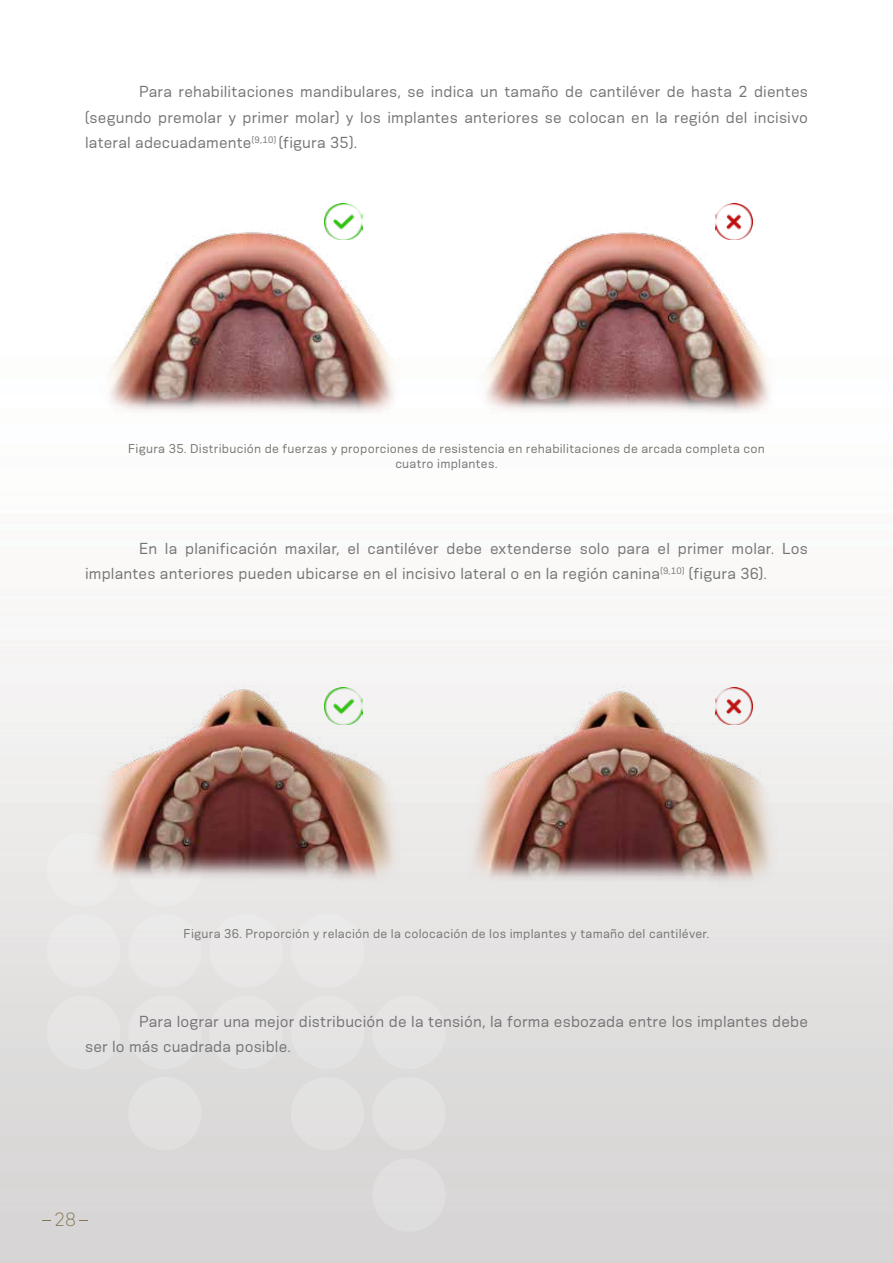
<style>
.page{position:relative;width:893px;height:1263px;background:#fff}
.page>*{position:absolute;margin:0;border:0;box-sizing:border-box;transform-origin:0 0}
.t1{font:300 18px "Konsens";color:#857550}
.t2{font:15px/25.5px "Konsens";letter-spacing:.01em;color:#737474}
.t3{font:12px/14.4px "Konsens";letter-spacing:.02em;color:#737474;text-align:center}
</style>
<div class="page">
<img style="left:0;top:641px;width:893px;height:622px">
<div style="left:372px;top:995px;width:74px;height:74px;background:#e5e4e3;border-radius:50%"></div>
<div style="left:372px;top:1077px;width:74px;height:73px;background:#e2e1e1;border-radius:50%"></div>
<div style="left:291px;top:914px;width:73px;height:73px;background:#eae8e7;border-radius:50%"></div>
<div style="left:291px;top:995px;width:73px;height:74px;background:#e5e4e3;border-radius:50%"></div>
<div style="left:291px;top:1077px;width:73px;height:73px;background:#e2e1e1;border-radius:50%"></div>
<div style="left:210px;top:914px;width:73px;height:73px;background:#eae8e7;border-radius:50%"></div>
<div style="left:210px;top:995px;width:73px;height:74px;background:#e5e4e3;border-radius:50%"></div>
<div style="left:128px;top:833px;width:74px;height:73px;background:#ecebea;border-radius:50%"></div>
<div style="left:128px;top:914px;width:74px;height:73px;background:#eae8e7;border-radius:50%"></div>
<div style="left:128px;top:995px;width:74px;height:74px;background:#e5e4e3;border-radius:50%"></div>
<div style="left:128px;top:1077px;width:74px;height:73px;background:#e2e1e1;border-radius:50%"></div>
<div style="left:372px;top:1158px;width:74px;height:74px;background:#e0dede;border-radius:50%"></div>
<div style="left:47px;top:833px;width:73px;height:73px;background:#ecebeb;border-radius:50%"></div>
<div style="left:47px;top:914px;width:73px;height:73px;background:#eae8e7;border-radius:50%"></div>
<div style="left:47px;top:995px;width:73px;height:74px;background:#e5e4e3;border-radius:50%"></div>
<img style="left:109px;top:213px;width:285px;height:200px">
<img style="left:486px;top:213px;width:284px;height:200px">
<img style="left:82px;top:677px;width:327px;height:219px">
<img style="left:461px;top:677px;width:326px;height:240px">
<img style="left:325px;top:203px;width:37px;height:37px">
<img style="left:325px;top:687px;width:37px;height:37px">
<img style="left:716px;top:203px;width:37px;height:37px">
<img style="left:716px;top:687px;width:37px;height:37px">
<p class="t2" style="left:85px;top:78px;width:724px;text-align:justify;text-indent:54px">Para rehabilitaciones mandibulares, se indica un tamaño de cantiléver de hasta 2 dientes (segundo premolar y primer molar) y los implantes anteriores se colocan en la región del incisivo lateral adecuadamente<sup>(9,10)</sup> (figura 35).</p>
<p class="t3" style="left:128px;top:441px;width:638px">Figura 35. Distribución de fuerzas y proporciones de resistencia en rehabilitaciones de arcada completa con cuatro implantes.</p>
<p class="t2" style="left:85px;top:535px;width:724px;text-indent:54px">En la planificación maxilar, el cantiléver debe extenderse solo para el primer molar. Los implantes anteriores pueden ubicarse en el incisivo lateral o en la región canina<sup>(9,10)</sup> (figura 36).</p>
<p class="t3" style="left:184px;top:926px;width:527px">Figura 36. Proporción y relación de la colocación de los implantes y tamaño del cantiléver.</p>
<p class="t2" style="left:85px;top:1008px;width:724px;text-indent:54px">Para lograr una mejor distribución de la tensión, la forma esbozada entre los implantes debe ser lo más cuadrada posible.</p>
<p class="t1" style="left:54px;top:1209px;width:23px">28</p>
</div>
